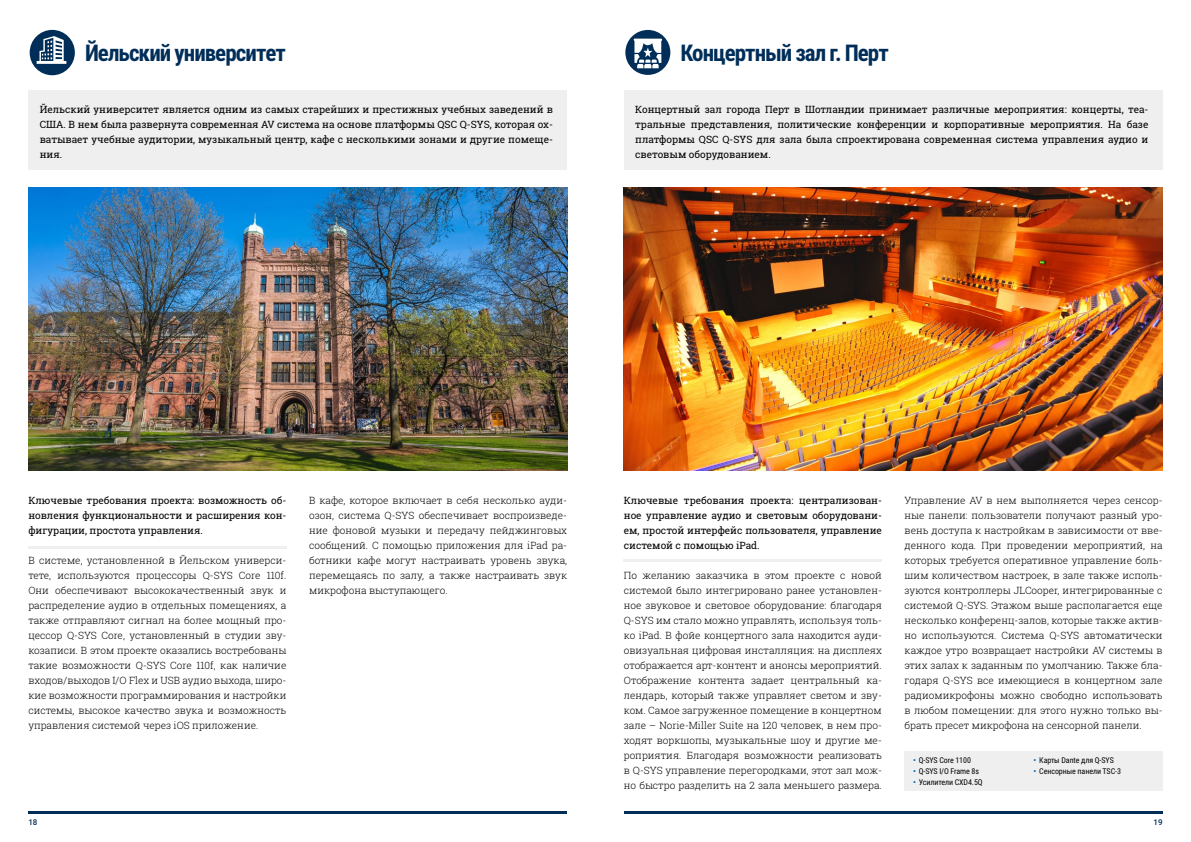
<style>
.page{position:relative;width:1191px;height:842px;background:#fff}
.page>*{position:absolute;margin:0;border:0;box-sizing:border-box;transform-origin:0 0}
.t1{font:700 23px "Roboto Condensed";letter-spacing:-.04em;color:#002e59}
.t2{font:300 10px/15px "Roboto Slab";color:#000;text-align:justify}
.t3{font:10px/15px "Roboto Slab";color:#000;text-align:justify}
.t4{font:8px "Roboto Condensed";letter-spacing:-.01em;color:#000}
.t5{font:500 8px "Roboto";color:#002e59}
.s1{font-weight:700;color:#0b6db7}
</style>
<div class="page">
<hr style="left:28px;top:811px;width:539px;height:3px;background:#002e59">
<div style="left:28px;top:91px;width:539px;height:79px;background:#efeff0"></div>
<hr style="left:28px;top:546px;width:258px;height:3px;background:#efeff0">
<div style="left:30px;top:30px;width:45px;height:45px;background:#002e59;border-radius:50%"></div>
<svg style="left:37px;top:36px;width:29px;height:28px"></svg>
<hr style="left:624px;top:811px;width:538px;height:3px;background:#002e59">
<div style="left:624px;top:91px;width:538px;height:79px;background:#efeff0"></div>
<hr style="left:624px;top:559px;width:258px;height:3px;background:#efeff0">
<div style="left:625px;top:30px;width:45px;height:45px;background:#002e59;border-radius:50%"></div>
<svg style="left:633px;top:39px;width:29px;height:29px"></svg>
<div style="left:904px;top:751px;width:258px;height:40px;background:#efeff0"></div>
<img style="left:28px;top:187px;width:539px;height:284px">
<img style="left:624px;top:187px;width:538px;height:284px">
<h1 class="t1" style="left:85px;top:37px;width:202px">Йельский университет</h1>
<p class="t3" style="left:40px;top:101px;width:515px">Йельский университет является одним из самых старейших и престижных учебных заведений в США. В нем была развернута современная AV система на основе платформы QSC Q-SYS, которая ох&shy;ватывает учебные аудитории, музыкальный центр, кафе с несколькими зонами и другие помеще&shy;ния.</p>
<h1 class="t1" style="left:680px;top:37px;width:210px">Концертный зал г. Перт</h1>
<p class="t3" style="left:635px;top:101px;width:515px">Концертный зал города Перт в Шотландии принимает различные мероприятия: концерты, теа&shy;тральные представления, политические конференции и корпоративные мероприятия. На базе платформы QSC Q-SYS для зала была спроектирована современная система управления аудио и световым оборудованием.</p>
<p class="t3" style="left:28px;top:492px;width:259px">Ключевые требования проекта: возможность об&shy;новления функциональности и расширения кон&shy;фигурации, простота управления.</p>
<p class="t2" style="left:28px;top:552px;width:259px">В системе, установленной в Йельском универси&shy;тете, используются процессоры Q-SYS Core 110f.<br>Они обеспечивают высококачественный звук и распределение аудио в отдельных помещениях, а также отправляют сигнал на более мощный про&shy;цессор Q-SYS Core, установленный в студии зву&shy;козаписи. В этом проекте оказались востребованы такие возможности Q-SYS Core 110f, как наличие входов/выходов I/O Flex и USB аудио выхода, широ&shy;кие возможности программирования и настройки системы, высокое качество звука и возможность управления системой через iOS приложение.</p>
<p class="t2" style="left:309px;top:492px;width:259px">В кафе, которое включает в себя несколько ауди&shy;озон, система Q-SYS обеспечивает воспроизведе&shy;ние фоновой музыки и передачу пейджинговых сообщений. С помощью приложения для iPad ра&shy;ботники кафе могут настраивать уровень звука, перемещаясь по залу, а также настраивать звук микрофона выступающего.</p>
<p class="t3" style="left:624px;top:492px;width:259px">Ключевые требования проекта: централизован&shy;ное управление аудио и световым оборудовани&shy;ем, простой интерфейс пользователя, управление системой с помощью iPad.</p>
<p class="t2" style="left:624px;top:567px;width:259px">По желанию заказчика в этом проекте с новой системой было интегрировано ранее установлен&shy;ное звуковое и световое оборудование: благодаря Q-SYS им стало можно управлять, используя толь&shy;ко iPad. В фойе концертного зала находится ауди&shy;овизуальная цифровая инсталляция: на дисплеях отображается арт-контент и анонсы мероприятий.<br>Отображение контента задает центральный ка&shy;лендарь, который также управляет светом и зву&shy;ком. Самое загруженное помещение в концертном зале – Norie-Miller Suite на 120 человек, в нем про&shy;ходят воркшопы, музыкальные шоу и другие ме&shy;роприятия. Благодаря возможности реализовать в Q-SYS управление перегородками, этот зал мож&shy;но быстро разделить на 2 зала меньшего размера.</p>
<p class="t2" style="left:904px;top:492px;width:259px">Управление AV в нем выполняется через сенсор&shy;ные панели: пользователи получают разный уро&shy;вень доступа к настройкам в зависимости от вве&shy;денного кода. При проведении мероприятий, на которых требуется оперативное управление боль&shy;шим количеством настроек, в зале также исполь&shy;зуются контроллеры JLCooper, интегрированные с системой Q-SYS. Этажом выше располагается еще несколько конференц-залов, которые также актив&shy;но используются. Система Q-SYS автоматически каждое утро возвращает настройки AV системы в этих залах к заданным по умолчанию. Также бла&shy;годаря Q-SYS все имеющиеся в концертном зале радиомикрофоны можно свободно использовать в любом помещении: для этого нужно только вы&shy;брать пресет микрофона на сенсорной панели.</p>
<p class="t4" style="left:913px;top:755px;width:59px"><span class="s1">•</span> Q-SYS Core 1100</p>
<p class="t4" style="left:913px;top:766px;width:68px"><span class="s1">•</span> Q-SYS I/O Frame 8s</p>
<p class="t4" style="left:913px;top:777px;width:71px"><span class="s1">•</span> Усилители CXD4.5Q</p>
<p class="t4" style="left:1033px;top:755px;width:82px"><span class="s1">•</span> Карты Dante для Q-SYS</p>
<p class="t4" style="left:1033px;top:766px;width:89px"><span class="s1">•</span> Сенсорные панели TSC-3</p>
<p class="t5" style="left:28px;top:817px;width:11px">18</p>
<p class="t5" style="left:1153px;top:817px;width:11px">19</p>
</div>
